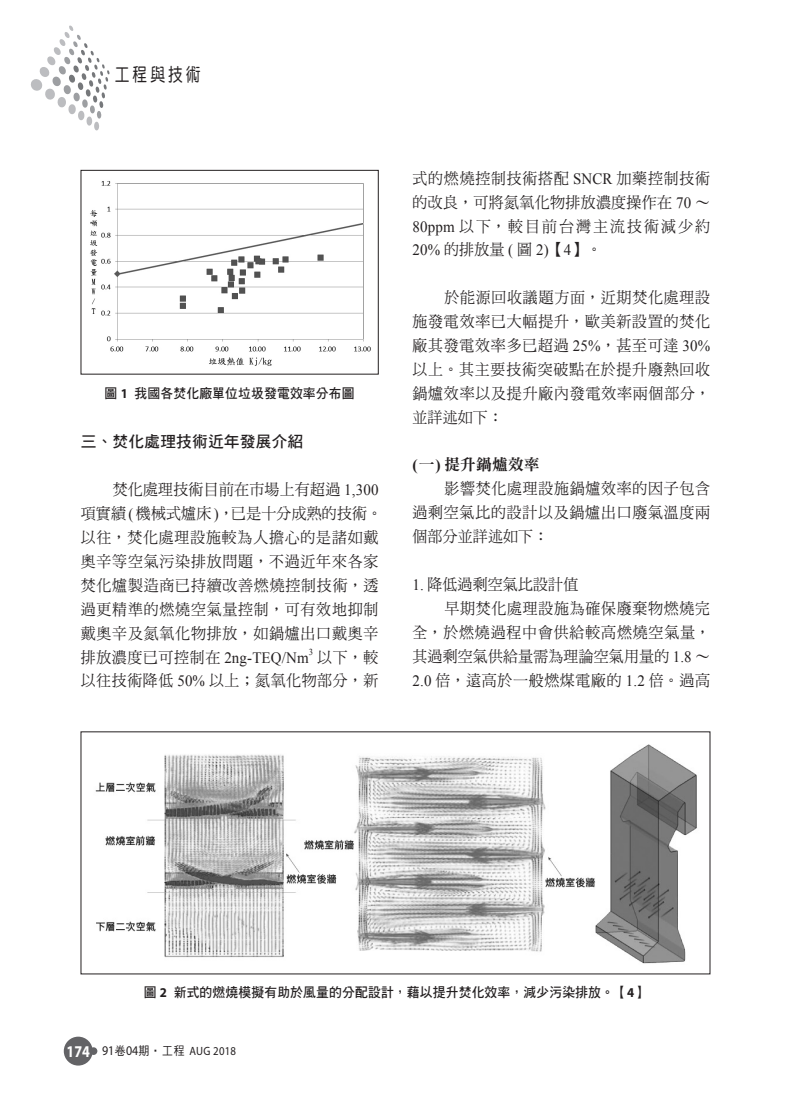
<style>
.page{position:relative;width:808px;height:1106px;background:#fff}
.page>*{position:absolute;margin:0;border:0;box-sizing:border-box;transform-origin:0 0}
.t1{font:18.6px "DF Yuan Std W5";letter-spacing:.2em;color:#231f20;scale:.8 1}
.內文{font:15.75px/23.9px "DF Ming Std W5";letter-spacing:.05em;color:#231f20;text-align:justify;scale:.95 1}
.標_一{font:15.75px "DF Hei Std W7";letter-spacing:.01em;color:#231f20}
.內文_1{font:15.75px "DF Ming Std W5";letter-spacing:.01em;color:#231f20;scale:.95 1}
.小標{font:15.75px "DF Ming Std W9";letter-spacing:.01em;color:#231f20}
.圖說{font:13.5px "DF Hei Std W7";letter-spacing:.01em;color:#231f20;scale:.95 1}
.t2{font:12px "Myriad Pro";letter-spacing:.025em;color:#231f20;scale:.9 1}
.內文-2{font:9.15px "Times New Roman";color:#231f20;scale:.95 1}
.s1{font-family:"Myriad Pro";font-weight:700}
.s2{font-family:"Times New Roman"}
.s3{font-family:"Times New Roman";font-weight:700}
.s4{font-weight:700;font-size:16.5px;color:#fff}
.s5{font-size:13.35px}
.s6{font-family:"DF Hei Std W5"}
</style>
<div class="page">
<svg style="left:31px;top:25px;width:79px;height:106px"></svg>
<div style="left:64px;top:1036px;width:29px;height:29px;background:#636366;border-radius:50%"></div>
<div style="left:90px;top:1047px;width:7px;height:7px;background:#636366;border-radius:50%"></div>
<img style="left:95px;top:744px;width:602px;height:220px">
<img style="left:90px;top:181px;width:281px;height:185px">
<p class="t1" style="left:115px;top:64px;width:109px">工程與技術</p>
<p class="圖說" style="left:105px;top:385px;width:265px">圖 <span class="s1">1</span> 我國各焚化廠單位垃圾發電效率分布圖</p>
<p class="標_一" style="left:81px;top:433px;width:224px">三、焚化處理技術近年發展介紹</p>
<p class="內文" style="left:81px;top:477px;width:319px;text-align:left;text-indent:32px">焚化處理技術目前在市場上有超過 <span class="s2">1,300</span>項實績 <span class="s2">(</span>機械式爐床 <span class="s2">)</span>，已是十分成熟的技術。以往，焚化處理設施較為人擔心的是諸如戴奧辛等空氣污染排放問題，不過近年來各家焚化爐製造商已持續改善燃燒控制技術，透過更精準的燃燒空氣量控制，可有效地抑制戴奧辛及氮氧化物排放，如鍋爐出口戴奧辛排放濃度已可控制在 <span class="s2">2ng-TEQ/Nm</span></p>
<p class="內文-2" style="left:309px;top:645px;width:6px">3</p>
<p class="內文" style="left:81px;top:644px;width:315px;text-align:right">以下，較<br>以往技術降低 <span class="s2">50%</span> 以上；氮氧化物部分，新</p>
<p class="內文" style="left:412px;top:166px;width:315px">式的燃燒控制技術搭配 <span class="s2">SNCR</span> 加藥控制技術的改良，可將氮氧化物排放濃度操作在 <span class="s2">70</span> ∼ <span class="s2">80ppm</span> 以下，較目前台灣主流技術減少約<span class="s2">20%</span> 的排放量 <span class="s2">(</span> 圖 <span class="s2">2)</span>【<span class="s2">4</span>】。</p>
<p class="內文" style="left:412px;top:285px;width:315px;text-indent:32px">於能源回收議題方面，近期焚化處理設施發電效率已大幅提升，歐美新設置的焚化廠其發電效率多已超過 <span class="s2">25%</span>，甚至可達 <span class="s2">30%</span>以上。其主要技術突破點在於提升廢熱回收鍋爐效率以及提升廠內發電效率兩個部分，並詳述如下：</p>
<p class="小標" style="left:412px;top:456px;width:129px"><span class="s3">(</span> 一 <span class="s3">)</span> 提升鍋爐效率</p>
<p class="內文" style="left:412px;top:476px;width:315px;text-indent:32px">影響焚化處理設施鍋爐效率的因子包含過剩空氣比的設計以及鍋爐出口廢氣溫度兩個部分並詳述如下：</p>
<p class="內文_1" style="left:412px;top:576px;width:176px"><span class="s2">1.</span> 降低過剩空氣比設計值</p>
<p class="內文" style="left:412px;top:596px;width:315px;text-indent:32px">早期焚化處理設施為確保廢棄物燃燒完全，於燃燒過程中會供給較高燃燒空氣量，其過剩空氣供給量需為理論空氣用量的 <span class="s2">1.8</span> ∼ <span class="s2">2.0</span> 倍，遠高於一般燃煤電廠的 <span class="s2">1.2</span> 倍。過高</p>
<p class="圖說" style="left:144px;top:985px;width:531px">圖 <span class="s1">2</span> 新式的燃燒模擬有助於風量的分配設計，藉以提升焚化效率，減少污染排放。【<span class="s1">4</span>】</p>
<p class="t2" style="left:67px;top:1043px;width:190px"><span class="s4">174</span> <span class="s5">91</span><span class="s6">卷</span><span class="s5">04</span><span class="s6">期‧工程</span> AUG 2018</p>
</div>
